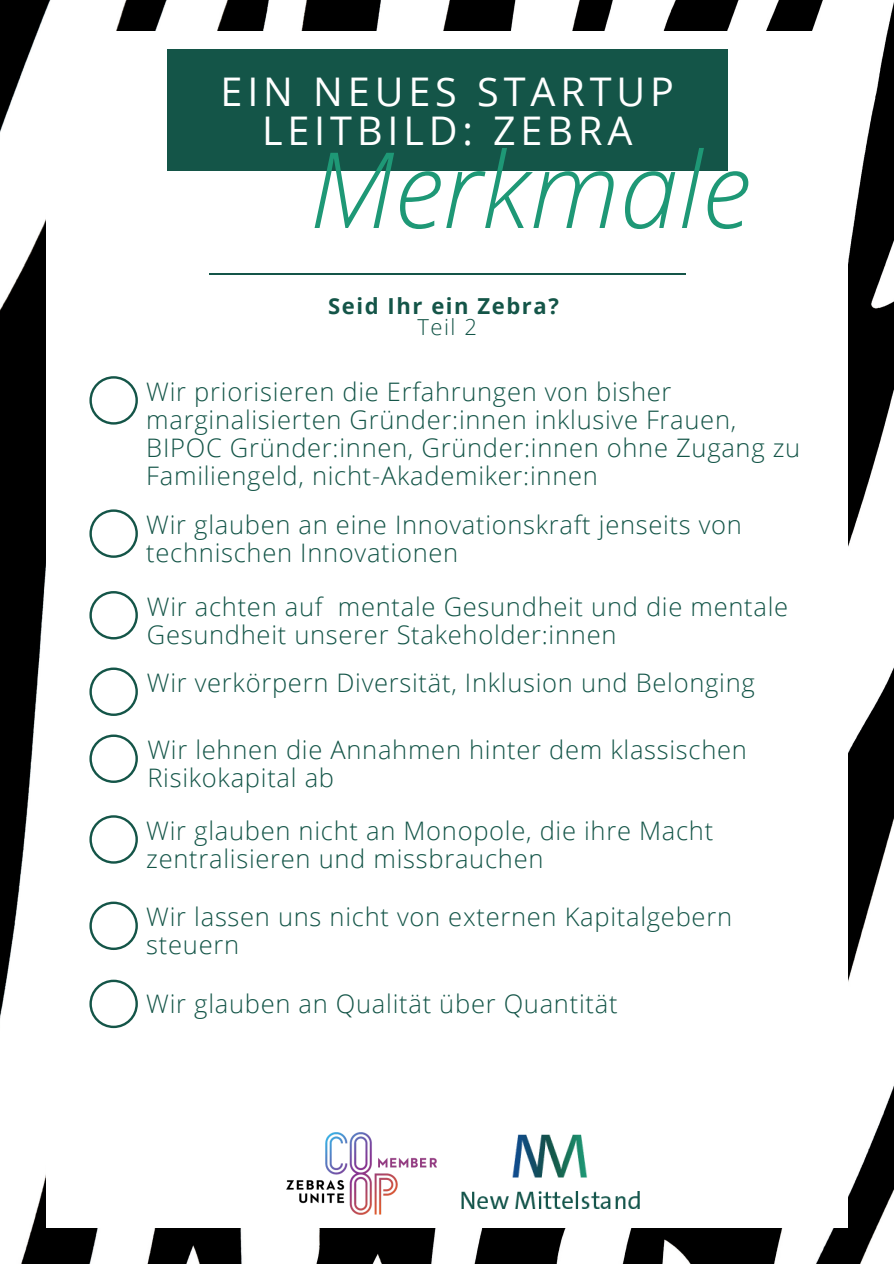
<style>
.page{position:relative;width:894px;height:1264px;background:#fff}
.page>*{position:absolute;margin:0;border:0;box-sizing:border-box;transform-origin:0 0}
.t1{font:italic 300 105.3px "Open Sans";color:#1e9876}
.t2{font:39.45px/38.8px "Open Sans";letter-spacing:.125em;color:#fff;text-align:center}
.t3{font:300 25.5px/28.2px "Open Sans";letter-spacing:.03em;color:#145548}
.t4{font:700 22.05px "Open Sans";letter-spacing:.07em;color:#145548}
.t5{font:300 22.05px "Open Sans";color:#145548}
</style>
<div class="page">
<img style="left:0;top:0;width:893px;height:1263px">
<div style="left:46px;top:32px;width:801px;height:1195px;background:#fff"></div>
<hr style="left:209px;top:273px;width:476px;height:2px;background:#145548">
<div style="left:167px;top:49px;width:560px;height:122px;background:#145548"></div>
<img style="left:461px;top:1134px;width:179px;height:75px">
<img style="left:286px;top:1132px;width:150px;height:82px">
<svg style="left:89px;top:376px;width:49px;height:48px"></svg>
<svg style="left:89px;top:509px;width:49px;height:49px"></svg>
<svg style="left:89px;top:591px;width:49px;height:48px"></svg>
<svg style="left:89px;top:667px;width:49px;height:49px"></svg>
<svg style="left:89px;top:734px;width:49px;height:49px"></svg>
<svg style="left:89px;top:815px;width:49px;height:48px"></svg>
<svg style="left:89px;top:901px;width:49px;height:49px"></svg>
<svg style="left:89px;top:979px;width:49px;height:49px"></svg>
<p class="t2" style="left:220px;top:71px;width:455px">EIN NEUES STARTUP<br>LEITBILD: ZEBRA</p>
<p class="t1" style="left:309px;top:115px;width:442px">Merkmale</p>
<p class="t4" style="left:328px;top:290px;width:232px">Seid Ihr ein Zebra?</p>
<p class="t5" style="left:417px;top:311px;width:61px">Teil 2</p>
<p class="t3" style="left:146px;top:377px;width:655px">Wir priorisieren die Erfahrungen von bisher marginalisierten Gründer:innen inklusive Frauen, BIPOC Gründer:innen, Gründer:innen ohne Zugang zu Familiengeld, nicht-Akademiker:innen</p>
<p class="t3" style="left:146px;top:510px;width:597px">Wir glauben an eine Innovationskraft jenseits von technischen Innovationen</p>
<p class="t3" style="left:147px;top:591px;width:642px">Wir achten auf mentale Gesundheit und die mentale<br>Gesundheit unserer Stakeholder:innen</p>
<p class="t3" style="left:147px;top:668px;width:609px">Wir verkörpern Diversität, Inklusion und Belonging</p>
<p class="t3" style="left:147px;top:735px;width:601px">Wir lehnen die Annahmen hinter dem klassischen<br>Risikokapital ab</p>
<p class="t3" style="left:146px;top:815px;width:568px">Wir glauben nicht an Monopole, die ihre Macht zentralisieren und missbrauchen</p>
<p class="t3" style="left:146px;top:902px;width:587px">Wir lassen uns nicht von externen Kapitalgebern steuern</p>
<p class="t3" style="left:146px;top:989px;width:472px">Wir glauben an Qualität über Quantität</p>
</div>
